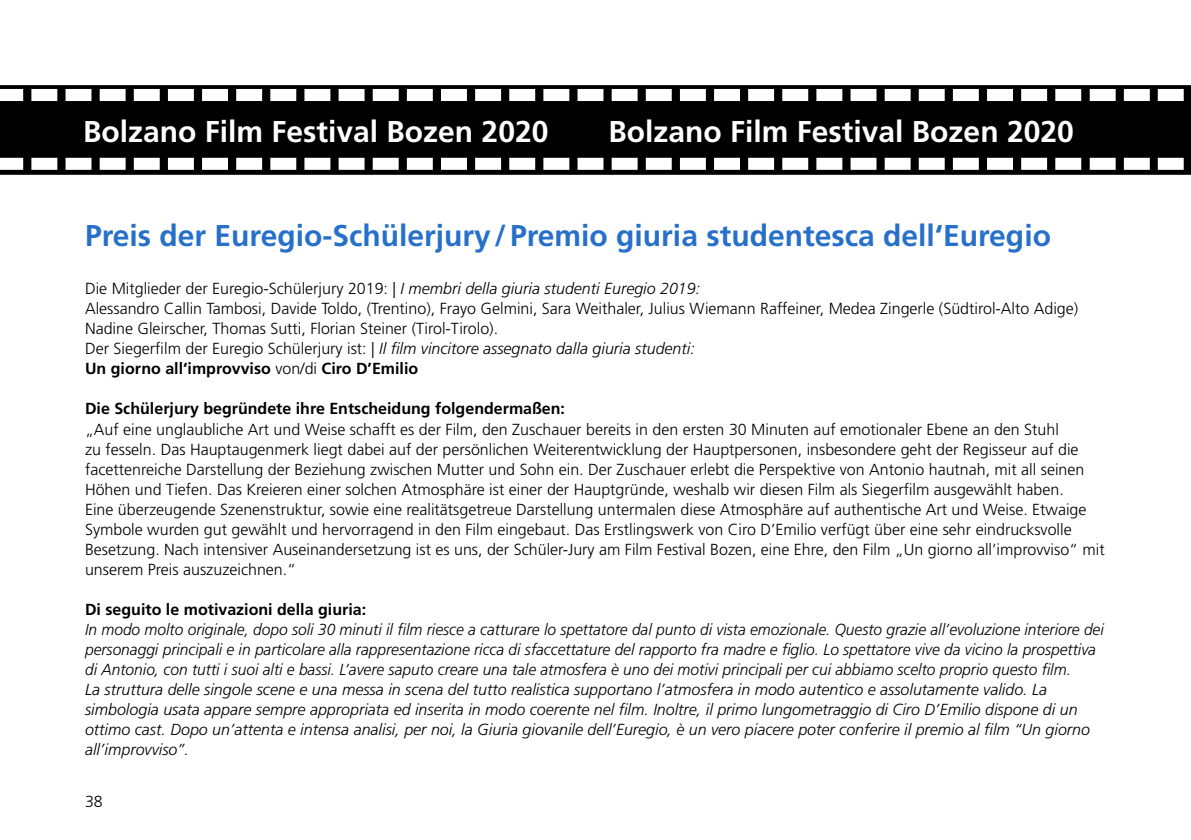
<style>
.page{position:relative;width:1191px;height:840px;background:#fff}
.page>*{position:absolute;margin:0;border:0;box-sizing:border-box;transform-origin:0 0}
.t1{font:700 30px "Frutiger LT Std";color:#2670ca}
.t2{font:700 30px "Frutiger LT Std";color:#fff}
.t3{font:300 16px/20px "Frutiger LT Std";color:#000}
.t4{font:italic 300 16px/20px "Frutiger LT Std";color:#000}
.t5{font:700 16px "Frutiger LT Std";color:#000}
.s1{font-style:italic}
.s2{font-weight:700}
</style>
<div class="page">
<svg style="left:0;top:85px;width:1191px;height:90px;fill:#000"></svg>
<h1 class="t2" style="left:83px;top:113px;width:467px">Bolzano Film Festival Bozen 2020</h1>
<h1 class="t2" style="left:608px;top:113px;width:467px">Bolzano Film Festival Bozen 2020</h1>
<h1 class="t1" style="left:85px;top:218px;width:967px">Preis der Euregio-Schülerjury/Premio giuria studentesca dell‘Euregio</h1>
<p class="t3" style="left:85px;top:279px;width:994px">Die Mitglieder der Euregio-Schülerjury 2019: | <span class="s1">I membri della giuria studenti Euregio 2019:<br></span>Alessandro Callin Tambosi, Davide Toldo, (Trentino), Frayo Gelmini, Sara Weithaler, Julius Wiemann Raffeiner, Medea Zingerle (Südtirol-Alto Adige)<br>Nadine Gleirscher, Thomas Sutti, Florian Steiner (Tirol-Tirolo).<br>Der Siegerfilm der Euregio Schülerjury ist: | <span class="s1">Il film vincitore assegnato dalla giuria studenti:<br></span><span class="s2">Un giorno all‘improvviso</span> von/di <span class="s2">Ciro D’Emilio</span></p>
<p class="t5" style="left:85px;top:399px;width:481px">Die Schülerjury begründete ihre Entscheidung folgendermaßen:</p>
<p class="t3" style="left:85px;top:419px;width:1021px">„Auf eine unglaubliche Art und Weise schafft es der Film, den Zuschauer bereits in den ersten 30 Minuten auf emotionaler Ebene an den Stuhl<br>zu fesseln. Das Hauptaugenmerk liegt dabei auf der persönlichen Weiterentwicklung der Hauptpersonen, insbesondere geht der Regisseur auf die facettenreiche Darstellung der Beziehung zwischen Mutter und Sohn ein. Der Zuschauer erlebt die Perspektive von Antonio hautnah, mit all seinen Höhen und Tiefen. Das Kreieren einer solchen Atmosphäre ist einer der Hauptgründe, weshalb wir diesen Film als Siegerfilm ausgewählt haben.<br>Eine überzeugende Szenenstruktur, sowie eine realitätsgetreue Darstellung untermalen diese Atmosphäre auf authentische Art und Weise. Etwaige Symbole wurden gut gewählt und hervorragend in den Film eingebaut. Das Erstlingswerk von Ciro D’Emilio verfügt über eine sehr eindrucksvolle Besetzung. Nach intensiver Auseinandersetzung ist es uns, der Schüler-Jury am Film Festival Bozen, eine Ehre, den Film „Un giorno all’improvviso“ mit unserem Preis auszuzeichnen.“</p>
<p class="t5" style="left:85px;top:599px;width:282px">Di seguito le motivazioni della giuria:</p>
<p class="t4" style="left:85px;top:619px;width:1020px">In modo molto originale, dopo soli 30 minuti il film riesce a catturare lo spettatore dal punto di vista emozionale. Questo grazie all’evoluzione interiore dei personaggi principali e in particolare alla rappresentazione ricca di sfaccettature del rapporto fra madre e figlio. Lo spettatore vive da vicino la prospettiva di Antonio, con tutti i suoi alti e bassi. L’avere saputo creare una tale atmosfera è uno dei motivi principali per cui abbiamo scelto proprio questo film.<br>La struttura delle singole scene e una messa in scena del tutto realistica supportano l’atmosfera in modo autentico e assolutamente valido. La simbologia usata appare sempre appropriata ed inserita in modo coerente nel film. Inoltre, il primo lungometraggio di Ciro D’Emilio dispone di un ottimo cast. Dopo un’attenta e intensa analisi, per noi, la Giuria giovanile dell’Euregio, è un vero piacere poter conferire il premio al film “Un giorno all’improvviso”.</p>
<p class="t3" style="left:85px;top:791px;width:19px">38</p>
</div>
